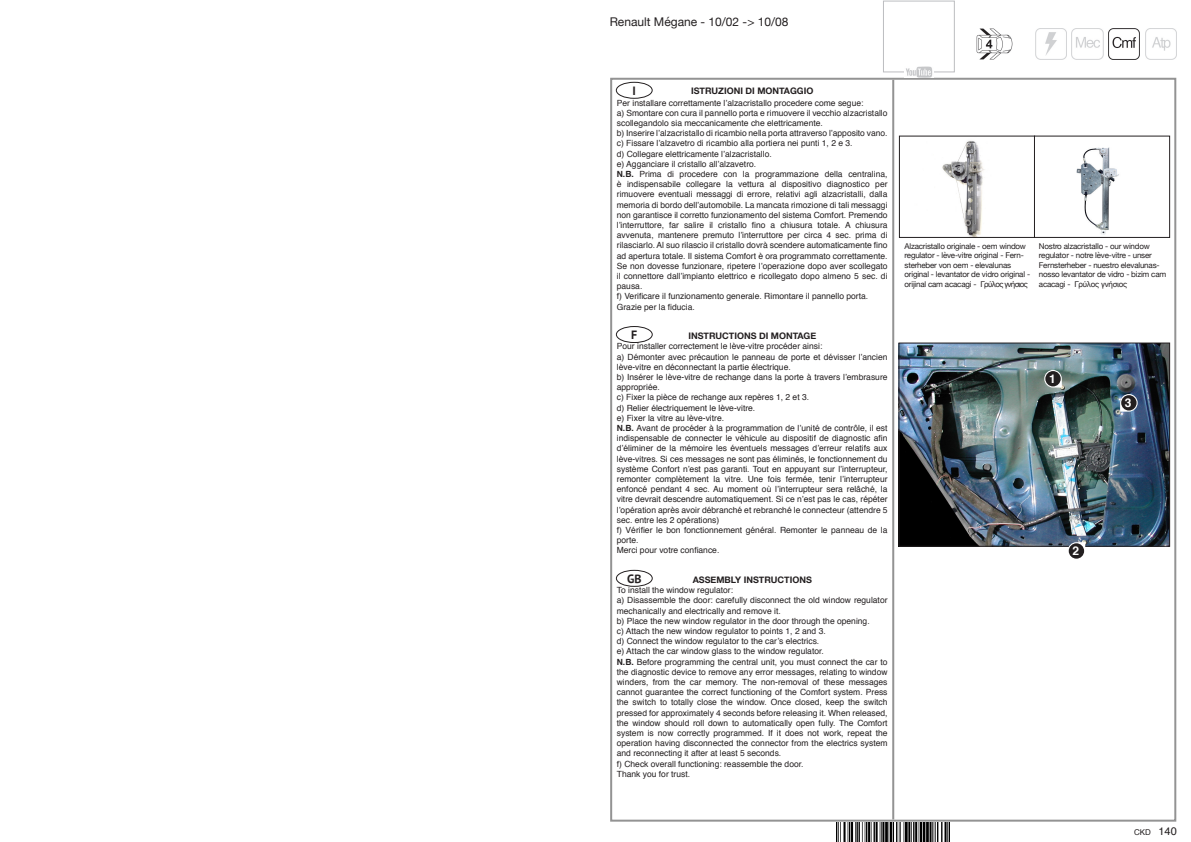
<style>
.page{position:relative;width:1191px;height:842px;background:#fff}
.page>*{position:absolute;margin:0;border:0;box-sizing:border-box;transform-origin:0 0}
.t1{font:12px "Helvetica Neue";color:#231f20}
.t2{font:700 12px "PT Sans";color:#231f20}
.t3{font:700 12px "Helvetica";color:#fff}
.t4{font:11px "Helvetica";color:#231f20}
.t5{font:700 9px "Helvetica Neue";color:#231f20}
.Stile_di_paragrafo_1{font:8.5px/10.2px "Helvetica";color:#231f20}
.t6{font:8px/9.6px "Helvetica Neue";letter-spacing:-.025em;color:#231f20}
.t7{font:8px "Helvetica";color:#231f20}
.s1{font-weight:700}
</style>
<div class="page">
<hr style="left:892px;top:80px;width:2px;height:739px;background:#939393">
<div style="left:616px;top:82px;width:36px;height:17px;border:1px solid #231f20;border-radius:50%"></div>
<div style="left:616px;top:326px;width:37px;height:17px;border:1px solid #231f20;border-radius:50%"></div>
<div style="left:616px;top:570px;width:37px;height:17px;border:1px solid #231f20;border-radius:50%"></div>
<img style="left:1071px;top:28px;width:32px;height:32px">
<img style="left:1035px;top:28px;width:31px;height:32px">
<img style="left:1108px;top:28px;width:32px;height:32px">
<img style="left:1145px;top:28px;width:31px;height:32px">
<div style="left:883px;top:1px;width:71px;height:71px;border:1px solid #bcbdc0"></div>
<img style="left:904px;top:66px;width:29px;height:12px">
<img style="left:900px;top:344px;width:268px;height:201px">
<div style="left:898px;top:342px;width:272px;height:205px;border:1px solid #231f20"></div>
<img style="left:942px;top:140px;width:177px;height:96px">
<div style="left:899px;top:136px;width:136px;height:102px;border:1px solid #231f20"></div>
<div style="left:1034px;top:136px;width:136px;height:102px;border:1px solid #231f20"></div>
<img style="left:976px;top:28px;width:37px;height:31px">
<svg style="left:1120px;top:394px;width:17px;height:18px"></svg>
<div style="left:1121px;top:395px;width:15px;height:15px;background:#231f20;border-radius:50%"></div>
<svg style="left:1044px;top:370px;width:17px;height:17px"></svg>
<div style="left:1045px;top:371px;width:15px;height:15px;background:#231f20;border-radius:50%"></div>
<svg style="left:1067px;top:542px;width:18px;height:13px"></svg>
<div style="left:1068px;top:543px;width:16px;height:16px;background:#231f20;border-radius:50%"></div>
<img style="left:836px;top:822px;width:113px;height:20px">
<p class="t1" style="left:609px;top:13px;width:180px">Renault Mégane - 10/02 -&gt; 10/08</p>
<h1 class="t2" style="left:632px;top:82px;width:5px">I</h1>
<p class="t5" style="left:691px;top:84px;width:124px">ISTRUZIONI DI MONTAGGIO</p>
<p class="Stile_di_paragrafo_1" style="left:617px;top:98px;width:248px">Per installare correttamente l’alzacristallo procedere come segue:</p>
<p class="Stile_di_paragrafo_1" style="left:617px;top:108px;width:272px">a) Smontare con cura il pannello porta e rimuovere il vecchio alzacristallo scollegandolo sia meccanicamente che elettricamente.</p>
<p class="Stile_di_paragrafo_1" style="left:617px;top:128px;width:272px">b) Inserire l’alzacristallo di ricambio nella porta attraverso l’apposito vano.</p>
<p class="Stile_di_paragrafo_1" style="left:617px;top:139px;width:237px">c) Fissare l’alzavetro di ricambio alla portiera nei punti 1, 2 e 3.</p>
<p class="Stile_di_paragrafo_1" style="left:617px;top:149px;width:156px">d) Collegare elettricamente l’alzacristallo.</p>
<p class="Stile_di_paragrafo_1" style="left:617px;top:159px;width:141px">e) Agganciare il cristallo all’alzavetro.</p>
<p class="Stile_di_paragrafo_1" style="left:617px;top:169px;width:272px;text-align:justify"><span class="s1">N.B.</span> Prima di procedere con la programmazione della centralina, è indispensabile collegare la vettura al dispositivo diagnostico per rimuovere eventuali messaggi di errore, relativi agli alzacristalli, dalla memoria di bordo dell’automobile. La mancata rimozione di tali messaggi non garantisce il corretto funzionamento del sistema Comfort. Premendo l’interruttore, far salire il cristallo fino a chiusura totale. A chiusura avvenuta, mantenere premuto l’interruttore per circa 4 sec. prima di rilasciarlo. Al suo rilascio il cristallo dovrà scendere automaticamente fino ad apertura totale. Il sistema Comfort è ora programmato correttamente.<br>Se non dovesse funzionare, ripetere l’operazione dopo aver scollegato il connettore dall’impianto elettrico e ricollegato dopo almeno 5 sec. di pausa.</p>
<p class="Stile_di_paragrafo_1" style="left:617px;top:292px;width:253px">f) Verificare il funzionamento generale. Rimontare il pannello porta.</p>
<p class="Stile_di_paragrafo_1" style="left:617px;top:302px;width:79px">Grazie per la fiducia.</p>
<p class="Stile_di_paragrafo_1" style="left:617px;top:342px;width:207px">Pour installer correctement le lève-vitre procéder ainsi:</p>
<p class="Stile_di_paragrafo_1" style="left:617px;top:352px;width:272px">a) Démonter avec précaution le panneau de porte et dévisser l’ancien lève-vitre en déconnectant la partie électrique.</p>
<p class="Stile_di_paragrafo_1" style="left:617px;top:372px;width:272px">b) Insérer le lève-vitre de rechange dans la porte à travers l’embrasure appropriée.</p>
<p class="Stile_di_paragrafo_1" style="left:617px;top:393px;width:194px">c) Fixer la pièce de rechange aux repères 1, 2 et 3.</p>
<p class="Stile_di_paragrafo_1" style="left:617px;top:403px;width:140px">d) Relier électriquement le lève-vitre.</p>
<p class="Stile_di_paragrafo_1" style="left:617px;top:413px;width:109px">e) Fixer la vitre au lève-vitre.</p>
<p class="Stile_di_paragrafo_1" style="left:617px;top:423px;width:272px;text-align:justify"><span class="s1">N.B.</span> Avant de procéder à la programmation de l’unité de contrôle, il est indispensable de connecter le véhicule au dispositif de diagnostic afin d’éliminer de la mémoire les éventuels messages d’erreur relatifs aux lève-vitres. Si ces messages ne sont pas éliminés, le fonctionnement du système Confort n’est pas garanti. Tout en appuyant sur l’interrupteur, remonter complètement la vitre. Une fois fermée, tenir l’interrupteur enfoncé pendant 4 sec. Au moment où l’interrupteur sera relâché, la vitre devrait descendre automatiquement. Si ce n’est pas le cas, répéter l’opération après avoir débranché et rebranché le connecteur (attendre 5 sec. entre les 2 opérations)</p>
<p class="Stile_di_paragrafo_1" style="left:617px;top:525px;width:272px">f) Vérifier le bon fonctionnement général. Remonter le panneau de la porte.</p>
<p class="Stile_di_paragrafo_1" style="left:617px;top:546px;width:104px">Merci pour votre confiance.</p>
<p class="Stile_di_paragrafo_1" style="left:617px;top:585px;width:118px">To install the window regulator:</p>
<p class="Stile_di_paragrafo_1" style="left:617px;top:596px;width:272px">a) Disassemble the door: carefully disconnect the old window regulator mechanically and electrically and remove it.</p>
<p class="Stile_di_paragrafo_1" style="left:617px;top:616px;width:254px">b) Place the new window regulator in the door through the opening.</p>
<p class="Stile_di_paragrafo_1" style="left:617px;top:626px;width:210px">c) Attach the new window regulator to points 1, 2 and 3.</p>
<p class="Stile_di_paragrafo_1" style="left:617px;top:636px;width:204px">d) Connect the window regulator to the car’s electrics.</p>
<p class="Stile_di_paragrafo_1" style="left:617px;top:647px;width:208px">e) Attach the car window glass to the window regulator.</p>
<p class="Stile_di_paragrafo_1" style="left:617px;top:657px;width:272px;text-align:justify"><span class="s1">N.B.</span> Before programming the central unit, you must connect the car to the diagnostic device to remove any error messages, relating to window winders, from the car memory. The non-removal of these messages cannot guarantee the correct functioning of the Comfort system. Press the switch to totally close the window. Once closed, keep the switch pressed for approximately 4 seconds before releasing it. When released, the window should roll down to automatically open fully. The Comfort system is now correctly programmed. If it does not work, repeat the operation having disconnected the connector from the electrics system and reconnecting it after at least 5 seconds.</p>
<p class="Stile_di_paragrafo_1" style="left:617px;top:759px;width:188px">f) Check overall functioning: reassemble the door.</p>
<p class="Stile_di_paragrafo_1" style="left:617px;top:769px;width:75px">Thank you for trust.</p>
<h1 class="t2" style="left:631px;top:327px;width:8px">F</h1>
<p class="t5" style="left:688px;top:329px;width:129px">INSTRUCTIONS DI MONTAGE</p>
<h1 class="t2" style="left:627px;top:570px;width:16px">GB</h1>
<p class="t5" style="left:692px;top:572px;width:121px">ASSEMBLY INSTRUCTIONS</p>
<p class="t6" style="left:904px;top:241px;width:127px">Alzacristallo originale - oem window regulator - lève-vitre original - Fern&shy;sterheber von oem - elevalunas original - levantator de vidro original - orijinal cam acacagi - Γρύλος γνήσιος</p>
<p class="t6" style="left:1039px;top:241px;width:129px">Nostro alzacristallo - our window regulator - notre lève-vitre - unser Fernsterheber - nuestro elevalunas&shy;nosso levantator de vidro - bizim cam acacagi - Γρύλος γνήσιος</p>
<p class="t3" style="left:1049px;top:369px;width:8px">1</p>
<p class="t3" style="left:1124px;top:393px;width:8px">3</p>
<p class="t3" style="left:1072px;top:542px;width:8px">2</p>
<p class="t7" style="left:1134px;top:826px;width:18px">CKD</p>
<p class="t4" style="left:1158px;top:823px;width:20px">140</p>
</div>
